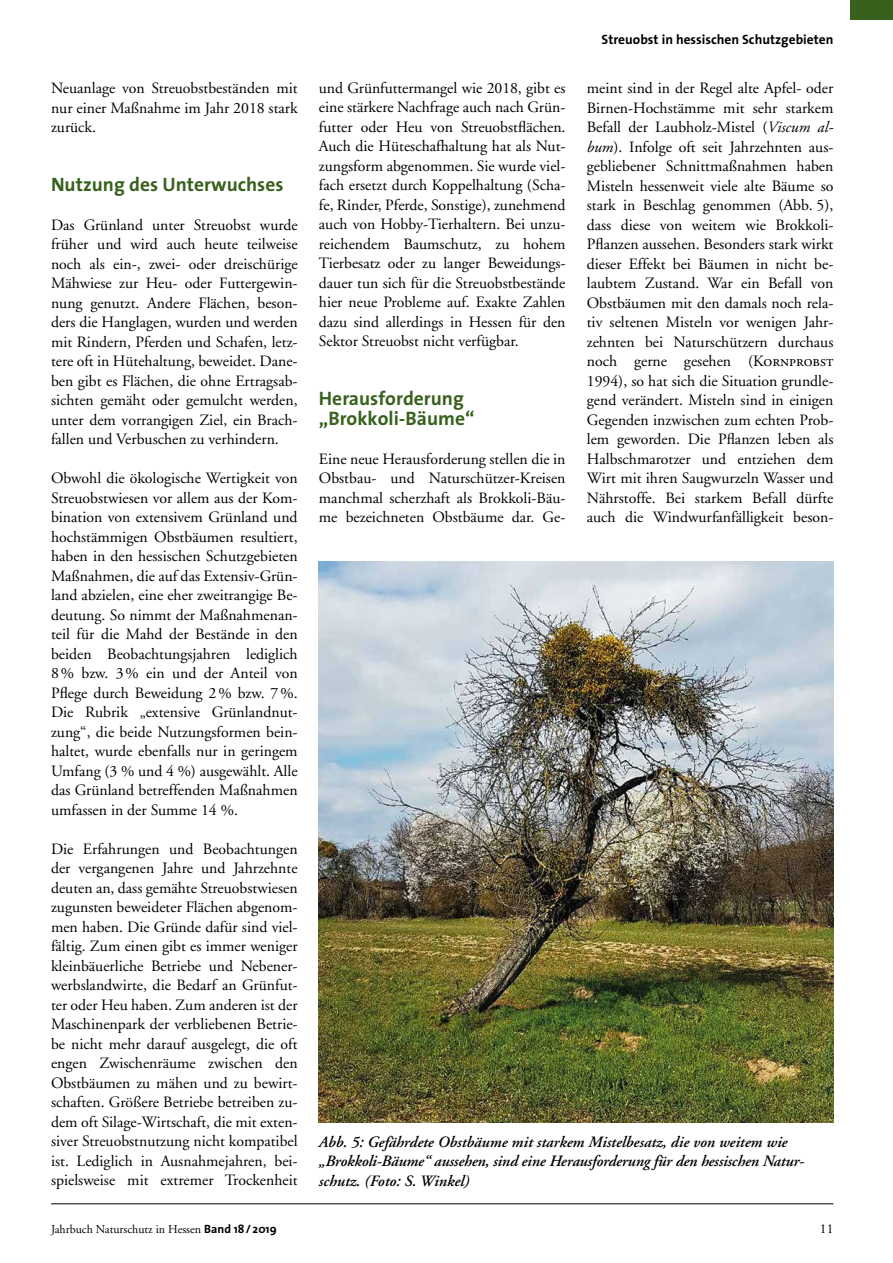
<style>
.page{position:relative;width:893px;height:1263px;background:#fff}
.page>*{position:absolute;margin:0;border:0;box-sizing:border-box;transform-origin:0 0}
.t1{font:700 19.5px/19.5px "The Sans";color:#38611e}
.t2{font:15.75px/19.5px "Adobe Garamond";color:#000;text-align:justify}
.t3{font:italic 600 15.75px/19.5px "Adobe Garamond";letter-spacing:-.01em;color:#000}
.t4{font:700 13.5px "The Sans";color:#000}
.t5{font:13.5px "Adobe Garamond";color:#000}
.t6{font:12px "Adobe Garamond";color:#000}
.s1{font-style:italic}
.s2{font-family:"Adobe Garamond Regular SC"}
.s3{font-family:"The Sans";font-weight:700}
</style>
<div class="page">
<hr style="left:51px;top:1203px;width:782px;height:1px;background:#000">
<div style="left:850px;top:0;width:43px;height:20px;background:#38611e"></div>
<img style="left:319px;top:561px;width:514px;height:562px">
<p class="t2" style="left:51px;top:79px;width:248px">Neuanlage von Streuobstbeständen mit nur einer Maßnahme im Jahr 2018 stark zurück.</p>
<p class="t1" style="left:51px;top:174px;width:234px">Nutzung des Unterwuchses</p>
<p class="t2" style="left:51px;top:215px;width:248px">Das Grünland unter Streuobst wurde früher und wird auch heute teilweise noch als ein-, zwei- oder dreischürige Mähwiese zur Heu- oder Futtergewin&shy;nung genutzt. Andere Flächen, beson&shy;ders die Hanglagen, wurden und werden mit Rindern, Pferden und Schafen, letz&shy;tere oft in Hütehaltung, beweidet. Dane&shy;ben gibt es Flächen, die ohne Ertragsab&shy;sichten gemäht oder gemulcht werden, unter dem vorrangigen Ziel, ein Brach&shy;fallen und Verbuschen zu verhindern.</p>
<p class="t2" style="left:51px;top:469px;width:248px">Obwohl die ökologische Wertigkeit von Streuobstwiesen vor allem aus der Kom&shy;bination von extensivem Grünland und hochstämmigen Obstbäumen resultiert, haben in den hessischen Schutzgebieten Maßnahmen, die auf das Extensiv-Grün&shy;land abzielen, eine eher zweitrangige Be&shy;deutung. So nimmt der Maßnahmenan&shy;teil für die Mahd der Bestände in den beiden Beobachtungsjahren lediglich 8% bzw. 3% ein und der Anteil von Pflege durch Beweidung 2% bzw. 7%.<br>Die Rubrik „extensive Grünlandnut&shy;zung“, die beide Nutzungsformen bein&shy;haltet, wurde ebenfalls nur in geringem Umfang (3 % und 4 %) ausgewählt. Alle das Grünland betreffenden Maßnahmen umfassen in der Summe 14 %.</p>
<p class="t2" style="left:51px;top:839px;width:248px">Die Erfahrungen und Beobachtungen der vergangenen Jahre und Jahrzehnte deuten an, dass gemähte Streuobstwiesen zugunsten beweideter Flächen abgenom&shy;men haben. Die Gründe dafür sind viel&shy;fältig. Zum einen gibt es immer weniger kleinbäuerliche Betriebe und Nebener&shy;werbslandwirte, die Bedarf an Grünfut&shy;ter oder Heu haben. Zum anderen ist der Maschinenpark der verbliebenen Betrie&shy;be nicht mehr darauf ausgelegt, die oft engen Zwischenräume zwischen den Obstbäumen zu mähen und zu bewirt&shy;schaften. Größere Betriebe betreiben zu&shy;dem oft Silage-Wirtschaft, die mit exten&shy;siver Streuobstnutzung nicht kompatibel ist. Lediglich in Ausnahmejahren, bei&shy;spielsweise mit extremer Trockenheit</p>
<p class="t2" style="left:319px;top:79px;width:248px">und Grünfuttermangel wie 2018, gibt es eine stärkere Nachfrage auch nach Grün&shy;futter oder Heu von Streuobstflächen.<br>Auch die Hüteschafhaltung hat als Nut&shy;zungsform abgenommen. Sie wurde viel&shy;fach ersetzt durch Koppelhaltung (Scha&shy;fe, Rinder, Pferde, Sonstige), zunehmend auch von Hobby-Tierhaltern. Bei unzu&shy;reichendem Baumschutz, zu hohem Tierbesatz oder zu langer Beweidungs&shy;dauer tun sich für die Streuobstbestände hier neue Probleme auf. Exakte Zahlen dazu sind allerdings in Hessen für den Sektor Streuobst nicht verfügbar.</p>
<p class="t1" style="left:319px;top:388px;width:157px">Herausforderung „Brokkoli-Bäume“</p>
<p class="t2" style="left:319px;top:449px;width:248px">Eine neue Herausforderung stellen die in Obstbau- und Naturschützer-Kreisen manchmal scherzhaft als Brokkoli-Bäu&shy;me bezeichneten Obstbäume dar. Ge-</p>
<p class="t4" style="left:602px;top:28px;width:233px">Streuobst in hessischen Schutzgebieten</p>
<p class="t2" style="left:587px;top:79px;width:248px">meint sind in der Regel alte Apfel- oder Birnen-Hochstämme mit sehr starkem Befall der Laubholz-Mistel (<span class="s1">Viscum al&shy;bum</span>). Infolge oft seit Jahrzehnten aus&shy;gebliebener Schnittmaßnahmen haben Misteln hessenweit viele alte Bäume so stark in Beschlag genommen (Abb. 5), dass diese von weitem wie Brokkoli-Pflanzen aussehen. Besonders stark wirkt dieser Effekt bei Bäumen in nicht be&shy;laubtem Zustand. War ein Befall von Obstbäumen mit den damals noch rela&shy;tiv seltenen Misteln vor wenigen Jahr&shy;zehnten bei Naturschützern durchaus noch gerne gesehen (<span class="s2">Kornprobst </span>1994), so hat sich die Situation grundle&shy;gend verändert. Misteln sind in einigen Gegenden inzwischen zum echten Prob&shy;lem geworden. Die Pflanzen leben als Halbschmarotzer und entziehen dem Wirt mit ihren Saugwurzeln Wasser und Nährstoffe. Bei starkem Befall dürfte auch die Windwurfanfälligkeit beson-</p>
<p class="t3" style="left:319px;top:1132px;width:487px">Abb. 5: Gefährdete Obstbäume mit starkem Mistelbesatz, die von weitem wie „Brokkoli-Bäume“ aussehen, sind eine Herausforderung für den hessischen Natur&shy;schutz. (Foto: S. Winkel)</p>
<p class="t6" style="left:51px;top:1223px;width:227px">Jahrbuch Naturschutz in Hessen <span class="s3">Band 18/ 2019</span></p>
<p class="t5" style="left:820px;top:1222px;width:15px">11</p>
</div>
